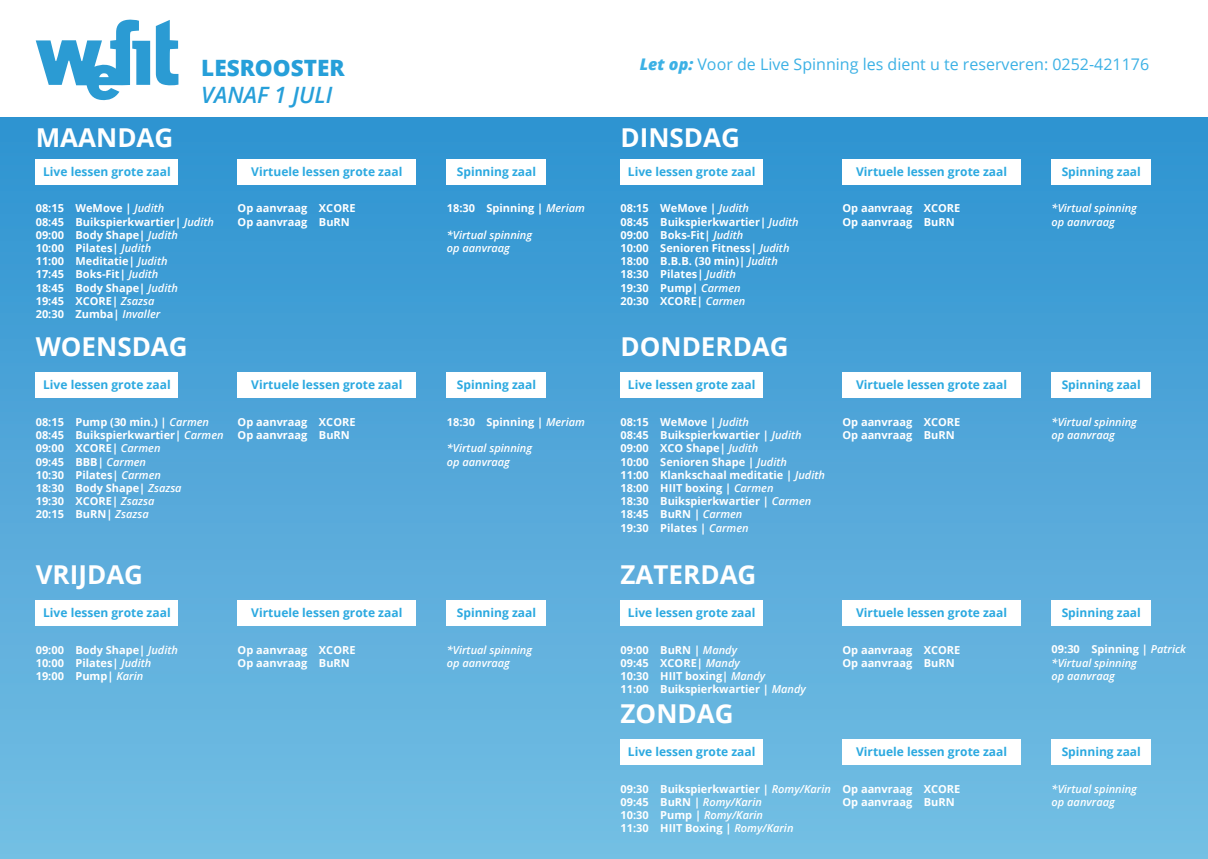
<style>
.page{position:relative;width:1208px;height:859px;background:#fff}
.page>*{position:absolute;margin:0;border:0;box-sizing:border-box;transform-origin:0 0}
.t1{font:700 26px "Open Sans";color:#fff}
.t2{font:800 22.5px "Open Sans";color:#269fd9}
.t3{font:italic 600 22.5px "Open Sans";color:#269fd9}
.t4{font:16px "Open Sans";color:#3cb1e5}
.t5{font:700 12px "Open Sans";color:#2ca9e0}
.t6{font:700 11px/13.2px "Open Sans";color:#fff}
.t7{font:italic 600 11px/13.2px "Open Sans";color:#fff}
.s1{font-weight:800;font-style:italic}
.s2{font-weight:600;font-style:italic}
.s3{font-weight:700;font-style:normal}
</style>
<div class="page">
<svg style="left:156px;top:20px;width:22px;height:66px"></svg>
<svg style="left:36px;top:19px;width:114px;height:82px"></svg>
<div style="left:0;top:117px;width:1208px;height:742px;background:linear-gradient(to bottom,#2f93d1,#77bfe4)"></div>
<div style="left:36px;top:159px;width:142px;height:25px;background:#fff"></div>
<div style="left:237px;top:159px;width:179px;height:25px;background:#fff"></div>
<div style="left:447px;top:159px;width:99px;height:25px;background:#fff"></div>
<div style="left:36px;top:373px;width:142px;height:25px;background:#fff"></div>
<div style="left:237px;top:373px;width:179px;height:25px;background:#fff"></div>
<div style="left:447px;top:373px;width:99px;height:25px;background:#fff"></div>
<div style="left:36px;top:600px;width:142px;height:25px;background:#fff"></div>
<div style="left:237px;top:600px;width:179px;height:25px;background:#fff"></div>
<div style="left:447px;top:600px;width:99px;height:25px;background:#fff"></div>
<div style="left:620px;top:600px;width:143px;height:25px;background:#fff"></div>
<div style="left:842px;top:600px;width:179px;height:25px;background:#fff"></div>
<div style="left:1051px;top:600px;width:100px;height:25px;background:#fff"></div>
<div style="left:620px;top:740px;width:143px;height:25px;background:#fff"></div>
<div style="left:842px;top:740px;width:179px;height:25px;background:#fff"></div>
<div style="left:1051px;top:740px;width:100px;height:25px;background:#fff"></div>
<div style="left:620px;top:373px;width:143px;height:25px;background:#fff"></div>
<div style="left:842px;top:373px;width:179px;height:25px;background:#fff"></div>
<div style="left:1051px;top:373px;width:100px;height:25px;background:#fff"></div>
<div style="left:620px;top:159px;width:143px;height:25px;background:#fff"></div>
<div style="left:842px;top:159px;width:179px;height:25px;background:#fff"></div>
<div style="left:1051px;top:159px;width:100px;height:25px;background:#fff"></div>
<h2 class="t2" style="left:201px;top:51px;width:145px">LESROOSTER</h2>
<h2 class="t3" style="left:201px;top:80px;width:133px">VANAF 1 JULI</h2>
<h3 class="t4" style="left:640px;top:53px;width:511px"><span class="s1">Let op:</span> Voor de Live Spinning les dient u te reserveren: 0252-421176</h3>
<h1 class="t1" style="left:36px;top:119px;width:139px">MAANDAG</h1>
<p class="t5" style="left:43px;top:163px;width:129px">Live lessen grote zaal</p>
<p class="t5" style="left:251px;top:163px;width:152px">Virtuele lessen grote zaal</p>
<p class="t6" style="left:36px;top:201px;width:180px">08:15 WeMove | <span class="s2">Judith<br></span>08:45 Buikspierkwartier| <span class="s2">Judith<br></span>09:00 Body Shape| <span class="s2">Judith<br></span>10:00 Pilates| <span class="s2">Judith<br></span>11:00 Meditatie| <span class="s2">Judith<br></span>17:45 Boks-Fit| <span class="s2">Judith<br></span>18:45 Body Shape| <span class="s2">Judith<br></span>19:45 XCORE| <span class="s2">Zsazsa<br></span>20:30 Zumba| <span class="s2">Invaller</span></p>
<p class="t6" style="left:447px;top:201px;width:140px">18:30 Spinning | <span class="s2">Meriam</span></p>
<p class="t5" style="left:457px;top:163px;width:81px">Spinning zaal</p>
<p class="t6" style="left:237px;top:201px;width:119px">Op aanvraag XCORE<br>Op aanvraag BuRN</p>
<p class="t7" style="left:447px;top:228px;width:87px">*Virtual spinning op aanvraag</p>
<h1 class="t1" style="left:620px;top:119px;width:121px">DINSDAG</h1>
<p class="t5" style="left:628px;top:163px;width:129px">Live lessen grote zaal</p>
<p class="t5" style="left:856px;top:163px;width:152px">Virtuele lessen grote zaal</p>
<p class="t6" style="left:620px;top:201px;width:180px">08:15 WeMove | <span class="s2">Judith<br></span>08:45 Buikspierkwartier| <span class="s2">Judith<br></span>09:00 Boks-Fit| <span class="s2">Judith<br></span>10:00 Senioren Fitness| <span class="s2">Judith<br></span>18:00 B.B.B. (30 min)| <span class="s2">Judith<br></span>18:30 Pilates| <span class="s2">Judith<br></span>19:30 Pump| <span class="s2">Carmen<br></span>20:30 XCORE| <span class="s2">Carmen</span></p>
<p class="t7" style="left:1051px;top:202px;width:87px">*Virtual spinning op aanvraag</p>
<p class="t5" style="left:1061px;top:163px;width:81px">Spinning zaal</p>
<p class="t6" style="left:842px;top:201px;width:119px">Op aanvraag XCORE<br>Op aanvraag BuRN</p>
<h1 class="t1" style="left:36px;top:328px;width:154px">WOENSDAG</h1>
<p class="t5" style="left:43px;top:376px;width:129px">Live lessen grote zaal</p>
<p class="t5" style="left:251px;top:376px;width:152px">Virtuele lessen grote zaal</p>
<p class="t6" style="left:36px;top:415px;width:189px">08:15 Pump (30 min.) | <span class="s2">Carmen<br></span>08:45 Buikspierkwartier| <span class="s2">Carmen<br></span>09:00 XCORE| <span class="s2">Carmen<br></span>09:45 BBB| <span class="s2">Carmen<br></span>10:30 Pilates| <span class="s2">Carmen<br></span>18:30 Body Shape| <span class="s2">Zsazsa<br></span>19:30 XCORE| <span class="s2">Zsazsa<br></span>20:15 BuRN| <span class="s2">Zsazsa</span></p>
<p class="t6" style="left:447px;top:415px;width:140px">18:30 Spinning | <span class="s2">Meriam</span></p>
<p class="t5" style="left:457px;top:376px;width:81px">Spinning zaal</p>
<p class="t6" style="left:237px;top:415px;width:119px">Op aanvraag XCORE<br>Op aanvraag BuRN</p>
<p class="t7" style="left:447px;top:441px;width:87px">*Virtual spinning op aanvraag</p>
<h1 class="t1" style="left:620px;top:328px;width:170px">DONDERDAG</h1>
<p class="t5" style="left:628px;top:376px;width:129px">Live lessen grote zaal</p>
<p class="t5" style="left:856px;top:376px;width:152px">Virtuele lessen grote zaal</p>
<p class="t6" style="left:620px;top:415px;width:206px">08:15 WeMove | <span class="s2">Judith<br></span>08:45 Buikspierkwartier | <span class="s2">Judith<br></span>09:00 XCO Shape| <span class="s2">Judith<br></span>10:00 Senioren Shape | <span class="s2">Judith<br></span>11:00 Klankschaal meditatie | <span class="s2">Judith<br></span>18:00 HIIT boxing | <span class="s2">Carmen<br></span>18:30 Buikspierkwartier | <span class="s2">Carmen<br></span>18:45 BuRN | <span class="s2">Carmen<br></span>19:30 Pilates | <span class="s2">Carmen</span></p>
<p class="t7" style="left:1051px;top:415px;width:87px">*Virtual spinning op aanvraag</p>
<p class="t5" style="left:1061px;top:376px;width:81px">Spinning zaal</p>
<p class="t6" style="left:842px;top:415px;width:119px">Op aanvraag XCORE<br>Op aanvraag BuRN</p>
<h1 class="t1" style="left:36px;top:556px;width:109px">VRIJDAG</h1>
<p class="t5" style="left:43px;top:604px;width:129px">Live lessen grote zaal</p>
<p class="t5" style="left:251px;top:604px;width:152px">Virtuele lessen grote zaal</p>
<p class="t6" style="left:36px;top:643px;width:144px">09:00 Body Shape| <span class="s2">Judith<br></span>10:00 Pilates| <span class="s2">Judith<br></span>19:00 Pump| <span class="s2">Karin</span></p>
<p class="t7" style="left:447px;top:643px;width:87px">*Virtual spinning op aanvraag</p>
<p class="t5" style="left:457px;top:604px;width:81px">Spinning zaal</p>
<p class="t6" style="left:237px;top:643px;width:119px">Op aanvraag XCORE<br>Op aanvraag BuRN</p>
<h1 class="t1" style="left:620px;top:556px;width:137px">ZATERDAG</h1>
<p class="t5" style="left:628px;top:604px;width:129px">Live lessen grote zaal</p>
<p class="t5" style="left:856px;top:604px;width:152px">Virtuele lessen grote zaal</p>
<p class="t6" style="left:620px;top:643px;width:187px">09:00 BuRN | <span class="s2">Mandy<br></span>09:45 XCORE| <span class="s2">Mandy<br></span>10:30 HIIT boxing| <span class="s2">Mandy<br></span>11:00 Buikspierkwartier | <span class="s2">Mandy</span></p>
<p class="t6" style="left:842px;top:643px;width:119px">Op aanvraag XCORE<br>Op aanvraag BuRN</p>
<p class="t5" style="left:1061px;top:604px;width:81px">Spinning zaal</p>
<p class="t7" style="left:1051px;top:643px;width:136px"><span class="s3">09:30 Spinning |</span> Patrick *Virtual spinning<br>op aanvraag</p>
<h1 class="t1" style="left:620px;top:695px;width:115px">ZONDAG</h1>
<p class="t5" style="left:628px;top:743px;width:129px">Live lessen grote zaal</p>
<p class="t5" style="left:856px;top:743px;width:152px">Virtuele lessen grote zaal</p>
<p class="t6" style="left:620px;top:782px;width:212px">09:30 Buikspierkwartier | <span class="s2">Romy/Karin<br></span>09:45 BuRN | <span class="s2">Romy/Karin<br></span>10:30 Pump | <span class="s2">Romy/Karin<br></span>11:30 HIIT Boxing | <span class="s2">Romy/Karin</span></p>
<p class="t6" style="left:842px;top:782px;width:119px">Op aanvraag XCORE<br>Op aanvraag BuRN</p>
<p class="t5" style="left:1061px;top:743px;width:81px">Spinning zaal</p>
<p class="t7" style="left:1051px;top:782px;width:87px">*Virtual spinning op aanvraag</p>
</div>
